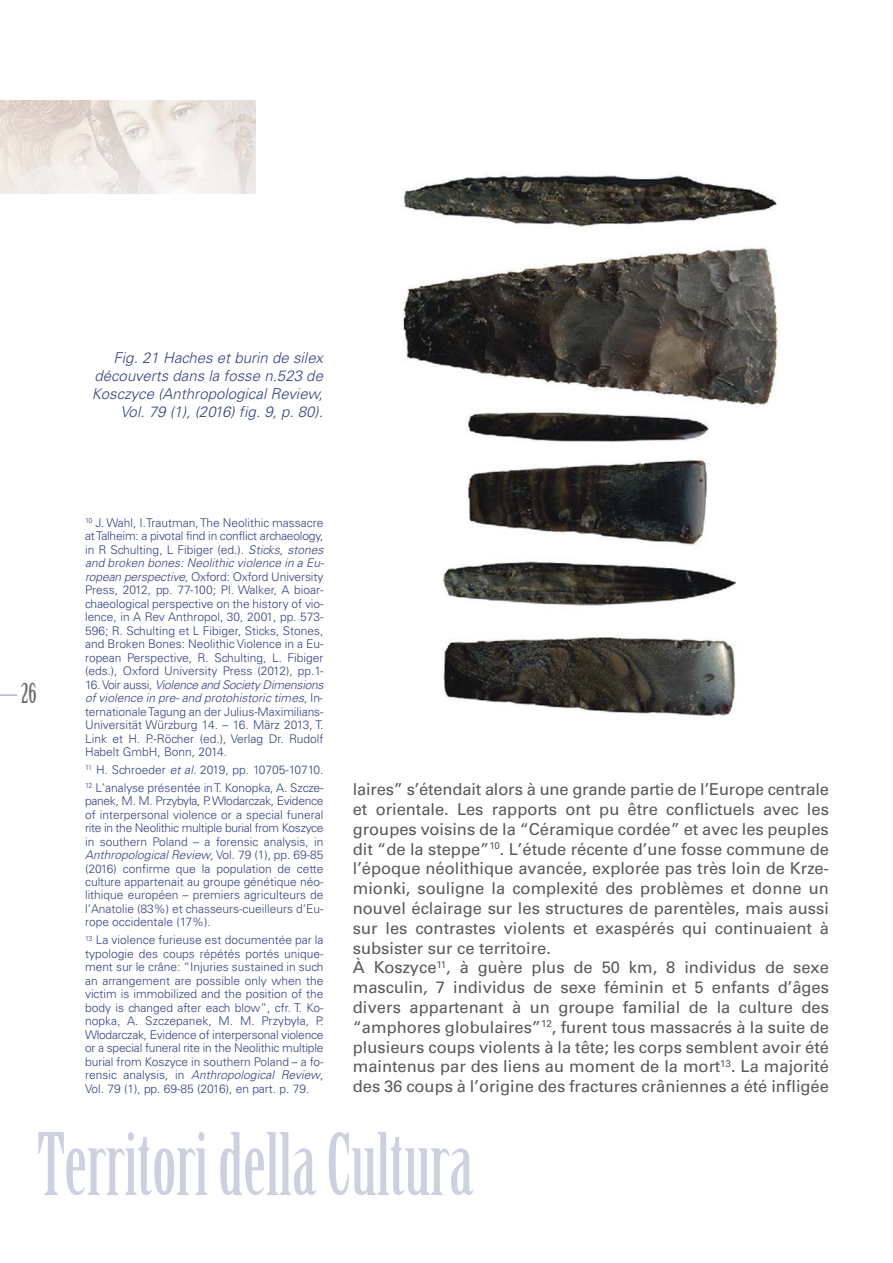
<style>
.page{position:relative;width:893px;height:1263px;background:#fff}
.page>*{position:absolute;margin:0;border:0;box-sizing:border-box;transform-origin:0 0}
.t1{font:84px "Birch Std";color:#cdd0df}
.t2{font:27px "Birch Std";color:#686767}
.t3{font:16.5px/19.8px "Univers";color:#57595b}
.t4{font:italic 300 15px/18px "Univers";color:#354481;text-align:right}
.t5{font:300 12px/13.5px "Univers";color:#354481;text-align:justify}
.s1{font-style:italic}
</style>
<div class="page">
<svg style="left:0;top:694px;width:17px;height:2px"></svg>
<img style="left:0;top:100px;width:255px;height:94px">
<img style="left:403px;top:174px;width:375px;height:544px">
<h2 class="t2" style="left:21px;top:681px;width:17px">26</h2>
<p class="t4" style="left:92px;top:350px;width:233px">Fig. 21 Haches et burin de silex découverts dans la fosse n.523 de Kosczyce (Anthropological Review, Vol. 79 (1), (2016) fig. 9, p. 80).</p>
<p class="t5" style="left:85px;top:517px;width:241px"><sup>10</sup> J. Wahl, I.Trautman, The Neolithic massacre at Talheim: a pivotal find in conflict archaeology, in R Schulting, L Fibiger (ed.). <span class="s1">Sticks, stones and broken bones: Neolithic violence in a Eu&shy;ropean perspective</span>, Oxford: Oxford University Press, 2012, pp. 77-100; Pl. Walker, A bioar&shy;chaeological perspective on the history of vio&shy;lence, in A Rev Anthropol, 30, 2001, pp. 573- 596; R. Schulting et L Fibiger, Sticks, Stones, and Broken Bones: Neolithic Violence in a Eu&shy;ropean Perspective, R. Schulting, L. Fibiger (eds.), Oxford University Press (2012), pp.1-</p>
<p class="t5" style="left:85px;top:679px;width:240px">16. Voir aussi, <span class="s1">Violence and Society Dimensions of violence in pre- and protohistoric times</span>, In&shy;ternationale Tagung an der Julius-Maximilians-Universität Würzburg 14. – 16. März 2013, T.<br>Link et H. P.-Röcher (ed.), Verlag Dr. Rudolf Habelt GmbH, Bonn, 2014.</p>
<p class="t5" style="left:85px;top:762px;width:240px;line-height:17.7px"><sup>11</sup> H. Schroeder <span class="s1">et al.</span> 2019, pp. 10705-10710.<br><sup>12</sup> L’analyse présentée in T. Konopka, A. Szcze-</p>
<p class="t5" style="left:85px;top:795px;width:240px">panek, M. M. Przybyła, P. Włodarczak, Evidence of interpersonal violence or a special funeral rite in the Neolithic multiple burial from Koszyce in southern Poland – a forensic analysis, in <span class="s1">Anthropological Review</span>, Vol. 79 (1), pp. 69-85 (2016) confirme que la population de cette culture appartenait au groupe génétique néo&shy;lithique européen – premiers agriculteurs de l’Anatolie (83%) et chasseurs-cueilleurs d’Eu&shy;rope occidentale (17%).</p>
<p class="t5" style="left:85px;top:934px;width:240px"><sup>13</sup> La violence furieuse est documentée par la typologie des coups répétés portés unique&shy;ment sur le crâne: “Injuries sustained in such an arrangement are possible only when the victim is immobilized and the position of the body is changed after each blow”, cfr. T. Ko&shy;nopka, A. Szczepanek, M. M. Przybyła, P.<br>Włodarczak, Evidence of interpersonal violence or a special funeral rite in the Neolithic multiple burial from Koszyce in southern Poland – a fo&shy;rensic analysis, in <span class="s1">Anthropological Review</span>, Vol. 79 (1), pp. 69-85 (2016), en part. p. 79.</p>
<p class="t3" style="left:353px;top:781px;width:478px">laires” s’étendait alors à une grande partie de l’Europe centrale et orientale. Les rapports ont pu être conflictuels avec les groupes voisins de la “Céramique cordée” et avec les peuples dit “de la steppe”<sup>10</sup>. L’étude récente d’une fosse commune de l’époque néolithique avancée, explorée pas très loin de Krze&shy;mionki, souligne la complexité des problèmes et donne un nouvel éclairage sur les structures de parentèles, mais aussi sur les contrastes violents et exaspérés qui continuaient à subsister sur ce territoire.<br>À Koszyce<sup>11</sup>, à guère plus de 50 km, 8 individus de sexe masculin, 7 individus de sexe féminin et 5 enfants d’âges divers appartenant à un groupe familial de la culture des “amphores globulaires”<sup>12</sup>, furent tous massacrés à la suite de plusieurs coups violents à la tête; les corps semblent avoir été maintenus par des liens au moment de la mort<sup>13</sup>. La majorité des 36 coups à l’origine des fractures crâniennes a été infligée</p>
<h1 class="t1" style="left:37px;top:1129px;width:438px">Territori della Cultura</h1>
</div>
